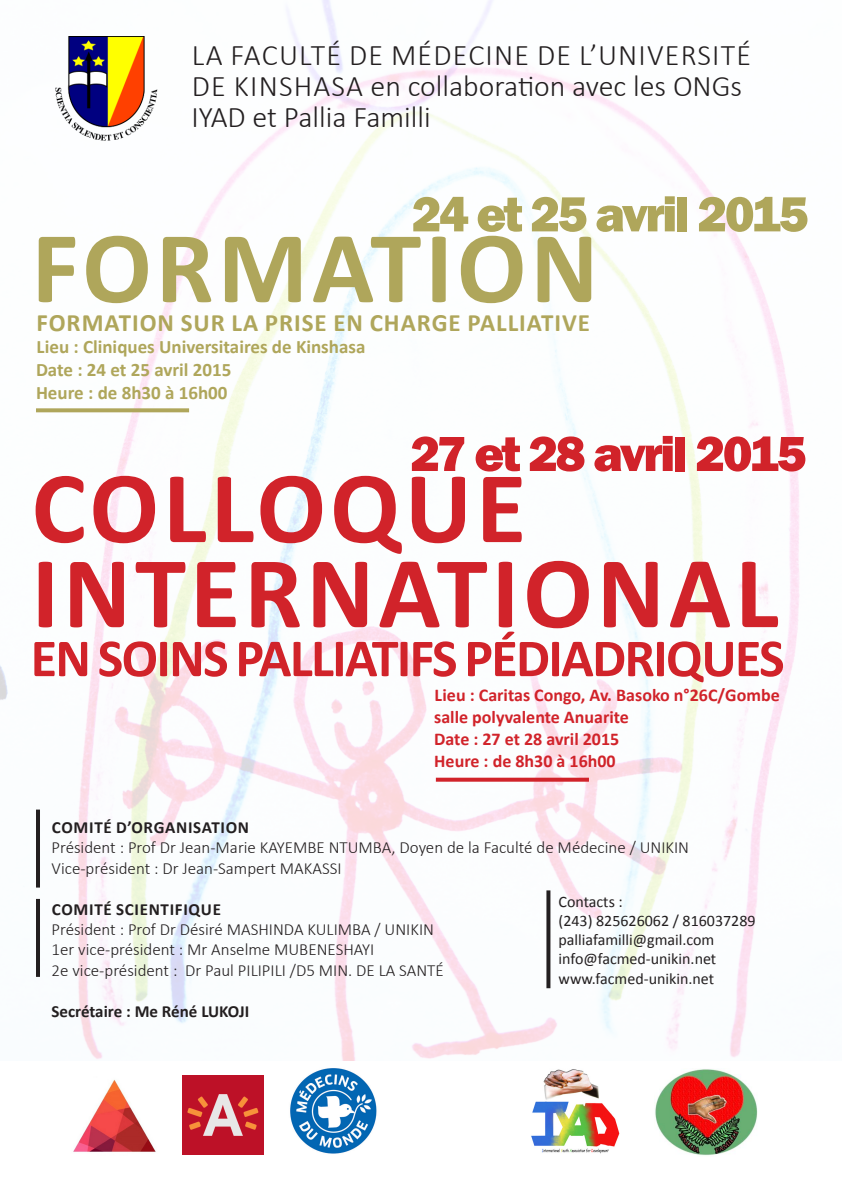
<style>
.page{position:relative;width:842px;height:1191px;background:#fff}
.page>*{position:absolute;margin:0;border:0;box-sizing:border-box;transform-origin:0 0}
.t1{font:700 103px "Calibri";letter-spacing:.04em;color:#d1232a}
.t2{font:700 103px "Calibri";letter-spacing:.04em;color:#afa65b}
.t3{font:700 54px "Calibri";letter-spacing:-.03em;color:#d1232a}
.t4{font:800 51px "Franklin Gothic";letter-spacing:-.05em;color:#d1232a}
.t5{font:800 51px "Franklin Gothic";letter-spacing:-.05em;color:#afa65b}
.t6{font:300 30px "Calibri";color:#231f20}
.t7{font:300 30px "Calibri";letter-spacing:.04em;color:#231f20}
.t8{font:700 25px "Calibri";letter-spacing:.04em;color:#afa65b}
.t9{font:700 19px "Calibri";color:#afa65b}
.t10{font:700 18px "Calibri";color:#d1232a}
.t11{font:300 17px "Calibri";color:#231f20}
.t12{font:700 17px "Calibri";letter-spacing:.04em;color:#231f20}
.t13{font:700 17px "Calibri";color:#231f20}
.t14{font:16px "Calibri";color:#231f20}
</style>
<div class="page">
<img style="left:0;top:0;width:800px;height:1060px">
<svg style="left:36px;top:408px;width:153px;height:4px"></svg>
<svg style="left:436px;top:777px;width:153px;height:4px"></svg>
<img style="left:56px;top:36px;width:102px;height:104px">
<img style="left:73px;top:1080px;width:83px;height:72px">
<img style="left:183px;top:1075px;width:81px;height:79px">
<img style="left:290px;top:1068px;width:87px;height:86px">
<svg style="left:546px;top:890px;width:4px;height:98px"></svg>
<hr style="left:36px;top:809px;width:4px;height:78px;background:#231f20">
<hr style="left:36px;top:899px;width:4px;height:78px;background:#231f20">
<img style="left:531px;top:1069px;width:89px;height:85px">
<img style="left:655px;top:1069px;width:103px;height:87px">
<p class="t7" style="left:192px;top:36px;width:560px">LA FACULTÉ DE MÉDECINE DE L’UNIVERSITÉ</p>
<p class="t6" style="left:192px;top:67px;width:552px">DE KINSHASA en collaboration avec les ONGs</p>
<p class="t6" style="left:191px;top:98px;width:241px">IYAD et Pallia Familli</p>
<p class="t5" style="left:412px;top:181px;width:398px">24 et 25 avril 2015</p>
<p class="t2" style="left:32px;top:202px;width:568px">FORMATION</p>
<p class="t8" style="left:36px;top:306px;width:555px">FORMATION SUR LA PRISE EN CHARGE PALLIATIVE</p>
<p class="t9" style="left:36px;top:335px;width:331px">Lieu : Cliniques Universitaires de Kinshasa</p>
<p class="t9" style="left:36px;top:358px;width:197px">Date : 24 et 25 avril 2015</p>
<p class="t9" style="left:36px;top:381px;width:193px">Heure : de 8h30 à 16h00</p>
<p class="t4" style="left:410px;top:421px;width:398px">27 et 28 avril 2015</p>
<p class="t1" style="left:32px;top:442px;width:496px">COLLOQUE</p>
<p class="t1" style="left:32px;top:527px;width:749px">INTERNATIONAL</p>
<p class="t3" style="left:31px;top:623px;width:755px">EN SOINS PALLIATIFS PÉDIADRIQUES</p>
<p class="t10" style="left:435px;top:683px;width:347px">Lieu : Caritas Congo, Av. Basoko n°26C/Gombe</p>
<p class="t10" style="left:434px;top:705px;width:196px">salle polyvalente Anuarite</p>
<p class="t10" style="left:434px;top:727px;width:187px">Date : 27 et 28 avril 2015</p>
<p class="t10" style="left:434px;top:749px;width:183px">Heure : de 8h30 à 16h00</p>
<p class="t12" style="left:52px;top:816px;width:199px">COMITÉ D’ORGANISATION</p>
<p class="t11" style="left:52px;top:837px;width:639px">Président : Prof Dr Jean-Marie KAYEMBE NTUMBA, Doyen de la Faculté de Médecine / UNIKIN</p>
<p class="t11" style="left:52px;top:857px;width:291px">Vice-président : Dr Jean-Sampert MAKASSI</p>
<p class="t12" style="left:52px;top:898px;width:171px">COMITÉ SCIENTIFIQUE</p>
<p class="t11" style="left:52px;top:918px;width:384px">Président : Prof Dr Désiré MASHINDA KULIMBA / UNIKIN</p>
<p class="t11" style="left:52px;top:939px;width:324px">1er vice-président : Mr Anselme MUBENESHAYI</p>
<p class="t11" style="left:52px;top:959px;width:394px">2e vice-président : Dr Paul PILIPILI /D5 MIN. DE LA SANTÉ</p>
<p class="t13" style="left:52px;top:1000px;width:199px">Secrétaire : Me Réné LUKOJI</p>
<p class="t14" style="left:558px;top:891px;width:66px">Contacts :</p>
<p class="t14" style="left:558px;top:910px;width:199px">(243) 825626062 / 816037289</p>
<p class="t14" style="left:558px;top:929px;width:157px">palliafamilli@gmail.com</p>
<p class="t14" style="left:558px;top:949px;width:159px">info@facmed-unikin.net</p>
<p class="t14" style="left:558px;top:968px;width:157px">www.facmed-unikin.net</p>
</div>
